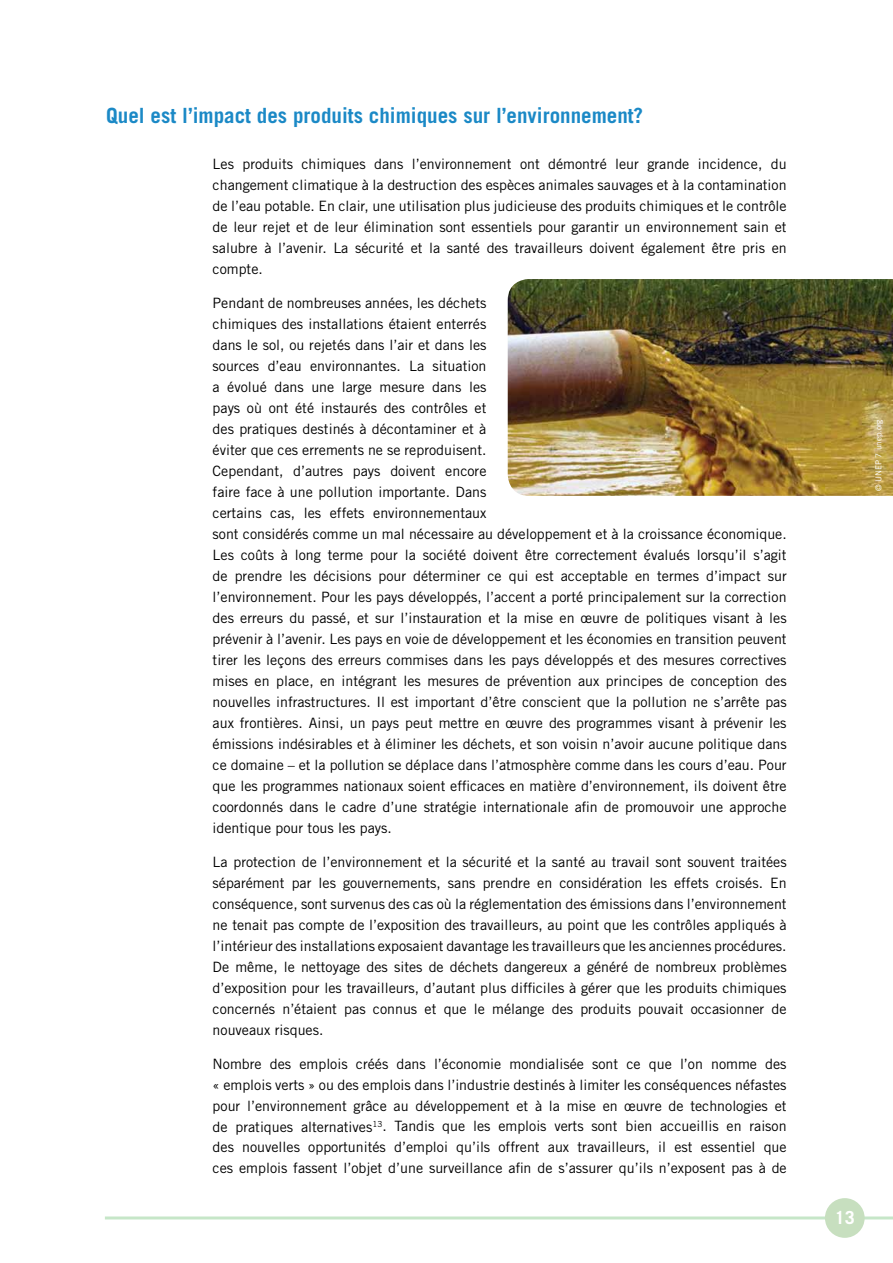
<style>
.page{position:relative;width:893px;height:1263px;background:#fff}
.page>*{position:absolute;margin:0;border:0;box-sizing:border-box;transform-origin:0 0}
.t1{font:700 21px "Trade Gothic";color:#1b89c6}
.t2{font:700 18px "Trade Gothic";color:#fff}
.t3{font:14.25px/21px "Trade Gothic";color:#000;text-align:justify}
.t4{font:8.25px "Trade Gothic";letter-spacing:-.01em;color:#fff}
</style>
<div class="page">
<hr style="left:105px;top:1216px;width:788px;height:3px;background:#41ad49">
<div style="left:825px;top:1198px;width:40px;height:40px;background:#c7dfbf;border-radius:50%"></div>
<img style="left:508px;top:279px;width:385px;height:217px">
<h1 class="t1" style="left:106px;top:102px;width:538px">Quel est l’impact des produits chimiques sur l’environnement?</h1>
<p class="t3" style="left:213px;top:153px;width:576px">Les produits chimiques dans l’environnement ont démontré leur grande incidence, du changement climatique à la destruction des espèces animales sauvages et à la contamination de l’eau potable. En clair, une utilisation plus judicieuse des produits chimiques et le contrôle de leur rejet et de leur élimination sont essentiels pour garantir un environnement sain et salubre à l’avenir. La sécurité et la santé des travailleurs doivent également être pris en compte.</p>
<p class="t3" style="left:213px;top:292px;width:576px;text-align:left">Pendant de nombreuses années, les déchets<br>chimiques des installations étaient enterrés<br>dans le sol, ou rejetés dans l’air et dans les<br>sources d’eau environnantes. La situation<br>a évolué dans une large mesure dans les<br>pays où ont été instaurés des contrôles et<br>des pratiques destinés à décontaminer et à<br>éviter que ces errements ne se reproduisent.<br>Cependant, d’autres pays doivent encore<br>faire face à une pollution importante. Dans<br>certains cas, les effets environnementaux<br>sont considérés comme un mal nécessaire au développement et à la croissance économique.<br>Les coûts à long terme pour la société doivent être correctement évalués lorsqu’il s’agit de prendre les décisions pour déterminer ce qui est acceptable en termes d’impact sur l’environnement. Pour les pays développés, l’accent a porté principalement sur la correction des erreurs du passé, et sur l’instauration et la mise en œuvre de politiques visant à les prévenir à l’avenir. Les pays en voie de développement et les économies en transition peuvent tirer les leçons des erreurs commises dans les pays développés et des mesures correctives mises en place, en intégrant les mesures de prévention aux principes de conception des nouvelles infrastructures. Il est important d’être conscient que la pollution ne s’arrête pas aux frontières. Ainsi, un pays peut mettre en œuvre des programmes visant à prévenir les émissions indésirables et à éliminer les déchets, et son voisin n’avoir aucune politique dans ce domaine – et la pollution se déplace dans l’atmosphère comme dans les cours d’eau. Pour que les programmes nationaux soient efficaces en matière d’environnement, ils doivent être coordonnés dans le cadre d’une stratégie internationale afin de promouvoir une approche identique pour tous les pays.</p>
<p class="t3" style="left:213px;top:851px;width:576px">La protection de l’environnement et la sécurité et la santé au travail sont souvent traitées séparément par les gouvernements, sans prendre en considération les effets croisés. En conséquence, sont survenus des cas où la réglementation des émissions dans l’environnement ne tenait pas compte de l’exposition des travailleurs, au point que les contrôles appliqués à l’intérieur des installations exposaient davantage les travailleurs que les anciennes procédures.<br>De même, le nettoyage des sites de déchets dangereux a généré de nombreux problèmes d’exposition pour les travailleurs, d’autant plus difficiles à gérer que les produits chimiques concernés n’étaient pas connus et que le mélange des produits pouvait occasionner de nouveaux risques.</p>
<p class="t3" style="left:213px;top:1053px;width:576px">Nombre des emplois créés dans l’économie mondialisée sont ce que l’on nomme des « emplois verts » ou des emplois dans l’industrie destinés à limiter les conséquences néfastes pour l’environnement grâce au développement et à la mise en œuvre de technologies et de pratiques alternatives<sup>13</sup>. Tandis que les emplois verts sont bien accueillis en raison des nouvelles opportunités d’emploi qu’ils offrent aux travailleurs, il est essentiel que ces emplois fassent l’objet d’une surveillance afin de s’assurer qu’ils n’exposent pas à de</p>
<p class="t4" style="left:874px;top:491px;width:73px;rotate:-90deg">© UNEP 7 unep.org</p>
<p class="t2" style="left:835px;top:1206px;width:22px">13</p>
</div>
